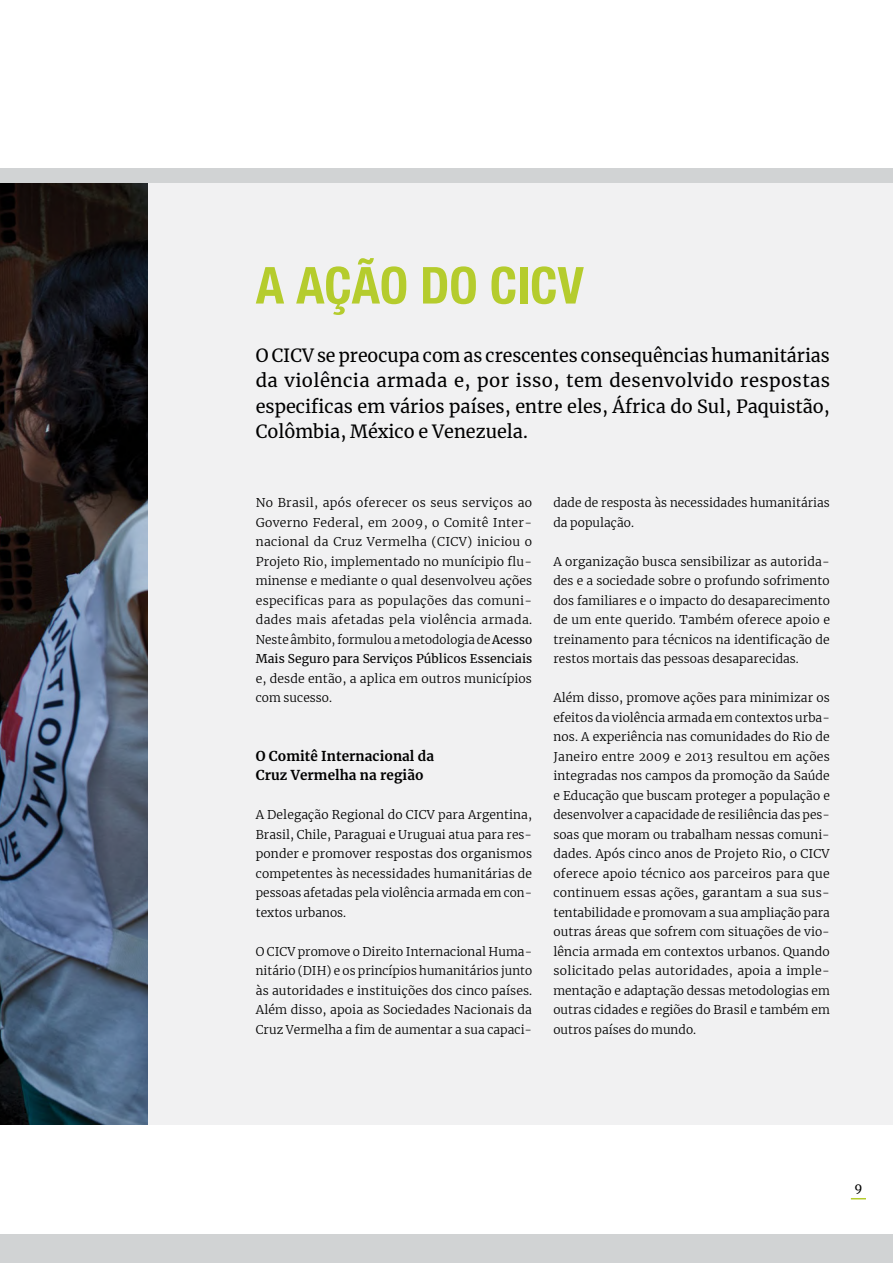
<style>
.page{position:relative;width:893px;height:1263px;background:#fff}
.page>*{position:absolute;margin:0;border:0;box-sizing:border-box;transform-origin:0 0}
.t1{font:700 condensed 51px "Helvetica Neue LT Std";color:#b5cc2d}
.t2{font:18px/25.5px "Merriweather";color:#000;text-align:justify}
.t3{font:700 13.5px/19.5px "Merriweather";letter-spacing:.005em;color:#000}
.t4{font:300 12px/19.5px "Merriweather";letter-spacing:.005em;color:#000;text-align:justify}
.t5{font:12px "Merriweather";color:#000}
.s1{font-weight:400}
</style>
<div class="page">
<svg style="left:851px;top:1198px;width:15px;height:1px"></svg>
<img style="left:0;top:183px;width:148px;height:941px">
<div style="left:0;top:1235px;width:893px;height:28px;background:#d1d3d4"></div>
<div style="left:148px;top:183px;width:745px;height:941px;background:#f1f1f2"></div>
<div style="left:0;top:168px;width:893px;height:15px;background:#d1d3d4"></div>
<h1 class="t1" style="left:256px;top:254px;width:330px">A AÇÃO DO CICV</h1>
<h2 class="t2" style="left:256px;top:342px;width:576px">O CICV se preocupa com as crescentes consequências humanitárias da violência armada e, por isso, tem desenvolvido respostas especificas em vários países, entre eles, África do Sul, Paquistão, Colômbia, México e Venezuela.</h2>
<p class="t4" style="left:256px;top:493px;width:278px">No Brasil, após oferecer os seus serviços ao Governo Federal, em 2009, o Comitê Inter&shy;nacional da Cruz Vermelha (CICV) iniciou o Projeto Rio, implementado no munícipio flu&shy;minense e mediante o qual desenvolveu ações especificas para as populações das comuni&shy;dades mais afetadas pela violência armada.<br>Neste âmbito, formulou a metodologia de <span class="s1">Acesso Mais Seguro para Serviços Públicos Essenciais</span></p>
<p class="t4" style="left:256px;top:668px;width:278px">e, desde então, a aplica em outros municípios com sucesso.</p>
<p class="t3" style="left:256px;top:745px;width:180px">O Comitê Internacional da<br>Cruz Vermelha na região</p>
<p class="t4" style="left:256px;top:805px;width:278px">A Delegação Regional do CICV para Argentina, Brasil, Chile, Paraguai e Uruguai atua para res&shy;ponder e promover respostas dos organismos competentes às necessidades humanitárias de pessoas afetadas pela violência armada em con&shy;textos urbanos.</p>
<p class="t4" style="left:256px;top:941px;width:278px">O CICV promove o Direito Internacional Huma&shy;nitário (DIH) e os princípios humanitários junto às autoridades e instituições dos cinco países.<br>Além disso, apoia as Sociedades Nacionais da Cruz Vermelha a fim de aumentar a sua capaci-</p>
<p class="t4" style="left:553px;top:493px;width:278px">dade de resposta às necessidades humanitárias da população.</p>
<p class="t4" style="left:553px;top:551px;width:278px">A organização busca sensibilizar as autorida&shy;des e a sociedade sobre o profundo sofrimento dos familiares e o impacto do desaparecimento de um ente querido. Também oferece apoio e treinamento para técnicos na identificação de restos mortais das pessoas desaparecidas.</p>
<p class="t4" style="left:553px;top:688px;width:278px">Além disso, promove ações para minimizar os efeitos da violência armada em contextos urba&shy;nos. A experiência nas comunidades do Rio de Janeiro entre 2009 e 2013 resultou em ações integradas nos campos da promoção da Saúde e Educação que buscam proteger a população e desenvolver a capacidade de resiliência das pes&shy;soas que moram ou trabalham nessas comuni&shy;dades. Após cinco anos de Projeto Rio, o CICV oferece apoio técnico aos parceiros para que continuem essas ações, garantam a sua sus&shy;tentabilidade e promovam a sua ampliação para outras áreas que sofrem com situações de vio&shy;lência armada em contextos urbanos. Quando solicitado pelas autoridades, apoia a imple&shy;mentação e adaptação dessas metodologias em outras cidades e regiões do Brasil e também em outros países do mundo.</p>
<p class="t5" style="left:854px;top:1179px;width:9px">9</p>
</div>
